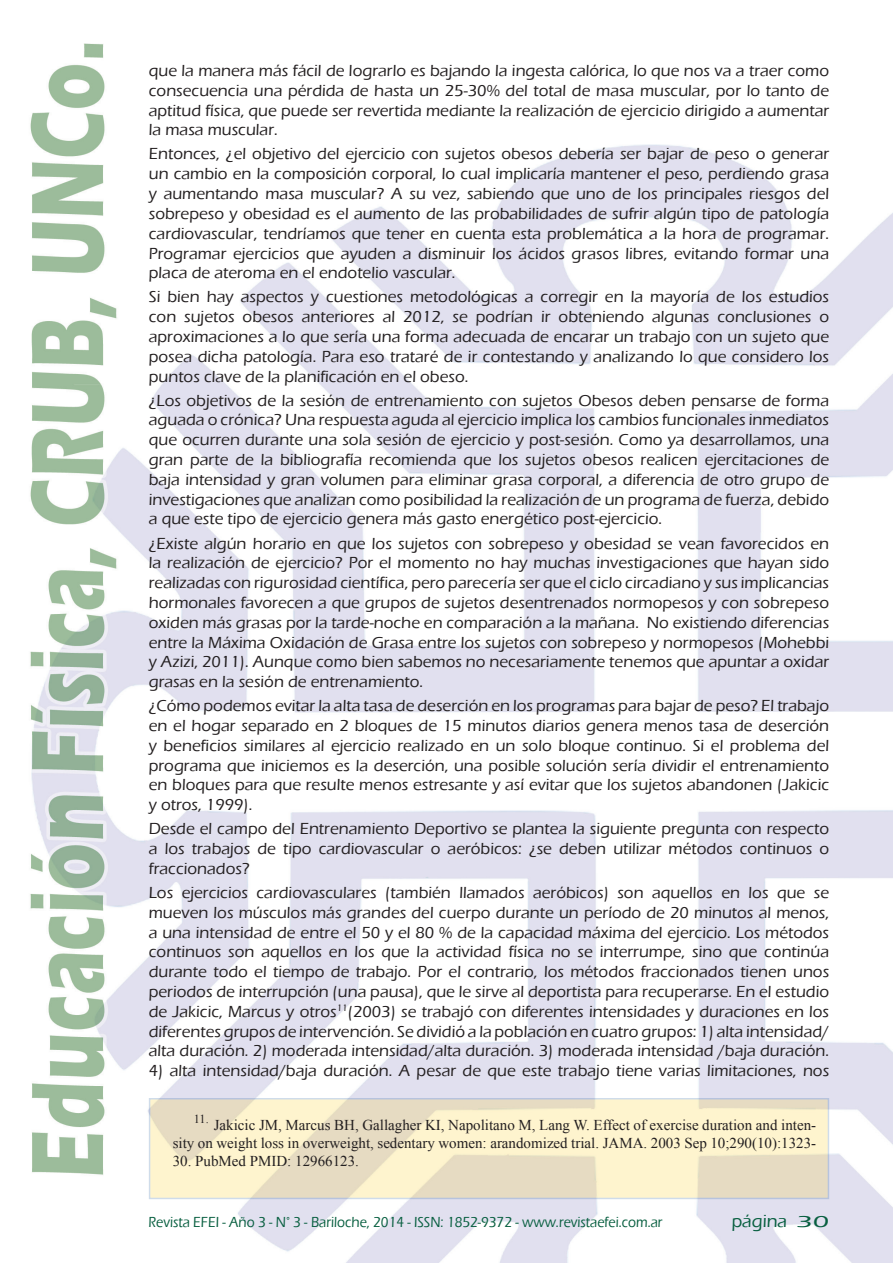
<style>
.page{position:relative;width:893px;height:1263px;background:#fff}
.page>*{position:absolute;margin:0;border:0;box-sizing:border-box;transform-origin:0 0}
.t1{font:500 18px "Eras ITC";color:#085f40}
.t2{font:500 16.5px/19.8px "Eras ITC";color:#231f20;text-align:justify}
.t3{font:15px/18px "Times New Roman";color:#231f20;text-align:right}
.t4{font:500 15px "Eras ITC";color:#085f40;scale:.9 1}
.t5{font:12.3px "Times New Roman";color:#231f20}
.s1{font-size:16.5px}
</style>
<div class="page">
<img style="left:30px;top:43px;width:863px;height:1220px">
<svg style="left:152px;top:1101px;width:674px;height:95px;background:#f3e9c8"></svg>
<p class="t2" style="left:149px;top:62px;width:682px">que la manera más fácil de lograrlo es bajando la ingesta calórica, lo que nos va a traer como consecuencia una pérdida de hasta un 25-30% del total de masa muscular, por lo tanto de aptitud física, que puede ser revertida mediante la realización de ejercicio dirigido a aumentar la masa muscular.</p>
<p class="t2" style="left:149px;top:145px;width:682px">Entonces, ¿el objetivo del ejercicio con sujetos obesos debería ser bajar de peso o generar un cambio en la composición corporal, lo cual implicaría mantener el peso, perdiendo grasa y aumentando masa muscular? A su vez, sabiendo que uno de los principales riesgos del sobrepeso y obesidad es el aumento de las probabilidades de sufrir algún tipo de patología cardiovascular, tendríamos que tener en cuenta esta problemática a la hora de programar.<br>Programar ejercicios que ayuden a disminuir los ácidos grasos libres, evitando formar una placa de ateroma en el endotelio vascular.</p>
<p class="t2" style="left:149px;top:288px;width:682px">Si bien hay aspectos y cuestiones metodológicas a corregir en la mayoría de los estudios con sujetos obesos anteriores al 2012, se podrían ir obteniendo algunas conclusiones o aproximaciones a lo que sería una forma adecuada de encarar un trabajo con un sujeto que posea dicha patología. Para eso trataré de ir contestando y analizando lo que considero los puntos clave de la planificación en el obeso.</p>
<p class="t2" style="left:149px;top:391px;width:682px">¿Los objetivos de la sesión de entrenamiento con sujetos Obesos deben pensarse de forma aguada o crónica? Una respuesta aguda al ejercicio implica los cambios funcionales inmediatos que ocurren durante una sola sesión de ejercicio y post-sesión. Como ya desarrollamos, una gran parte de la bibliografía recomienda que los sujetos obesos realicen ejercitaciones de baja intensidad y gran volumen para eliminar grasa corporal, a diferencia de otro grupo de investigaciones que analizan como posibilidad la realización de un programa de fuerza, debido a que este tipo de ejercicio genera más gasto energético post-ejercicio.</p>
<p class="t2" style="left:149px;top:534px;width:682px">¿Existe algún horario en que los sujetos con sobrepeso y obesidad se vean favorecidos en la realización de ejercicio? Por el momento no hay muchas investigaciones que hayan sido realizadas con rigurosidad científica, pero parecería ser que el ciclo circadiano y sus implicancias hormonales favorecen a que grupos de sujetos desentrenados normopesos y con sobrepeso oxiden más grasas por la tarde-noche en comparación a la mañana. No existiendo diferencias entre la Máxima Oxidación de Grasa entre los sujetos con sobrepeso y normopesos (Mohebbi y Azizi, 2011). Aunque como bien sabemos no necesariamente tenemos que apuntar a oxidar grasas en la sesión de entrenamiento.</p>
<p class="t2" style="left:149px;top:697px;width:682px">¿Cómo podemos evitar la alta tasa de deserción en los programas para bajar de peso? El trabajo en el hogar separado en 2 bloques de 15 minutos diarios genera menos tasa de deserción y beneficios similares al ejercicio realizado en un solo bloque continuo. Si el problema del programa que iniciemos es la deserción, una posible solución sería dividir el entrenamiento en bloques para que resulte menos estresante y así evitar que los sujetos abandonen (Jakicic y otros, 1999).</p>
<p class="t2" style="left:149px;top:820px;width:682px">Desde el campo del Entrenamiento Deportivo se plantea la siguiente pregunta con respecto a los trabajos de tipo cardiovascular o aeróbicos: ¿se deben utilizar métodos continuos o fraccionados?</p>
<p class="t2" style="left:149px;top:884px;width:682px">Los ejercicios cardiovasculares (también llamados aeróbicos) son aquellos en los que se mueven los músculos más grandes del cuerpo durante un período de 20 minutos al menos, a una intensidad de entre el 50 y el 80 % de la capacidad máxima del ejercicio. Los métodos continuos son aquellos en los que la actividad física no se interrumpe, sino que continúa durante todo el tiempo de trabajo. Por el contrario, los métodos fraccionados tienen unos periodos de interrupción (una pausa), que le sirve al deportista para recuperarse. En el estudio de Jakicic, Marcus y otros<sup>11</sup>(2003) se trabajó con diferentes intensidades y duraciones en los diferentes grupos de intervención. Se dividió a la población en cuatro grupos: 1) alta intensidad/ alta duración. 2) moderada intensidad/alta duración. 3) moderada intensidad /baja duración.</p>
<p class="t2" style="left:149px;top:1062px;width:682px">4) alta intensidad/baja duración. A pesar de que este trabajo tiene varias limitaciones, nos</p>
<p class="t5" style="left:194px;top:1114px;width:16px">11.</p>
<p class="t3" style="left:173px;top:1117px;width:645px">Jakicic JM, Marcus BH, Gallagher KI, Napolitano M, Lang W. Effect of exercise duration and inten-<br>sity on weight loss in overweight, sedentary women: arandomized trial. JAMA. 2003 Sep 10;290(10):1323-</p>
<p class="t3" style="left:173px;top:1153px;width:188px">30. PubMed PMID: 12966123.</p>
<p class="t4" style="left:149px;top:1216px;width:573px">Revista EFEI - Año 3 - N° 3 - Bariloche, 2014 - ISSN: 1852-9372 - www.revistaefei.com.ar</p>
<p class="t1" style="left:732px;top:1213px;width:99px">página <span class="s1">30</span></p>
</div>
